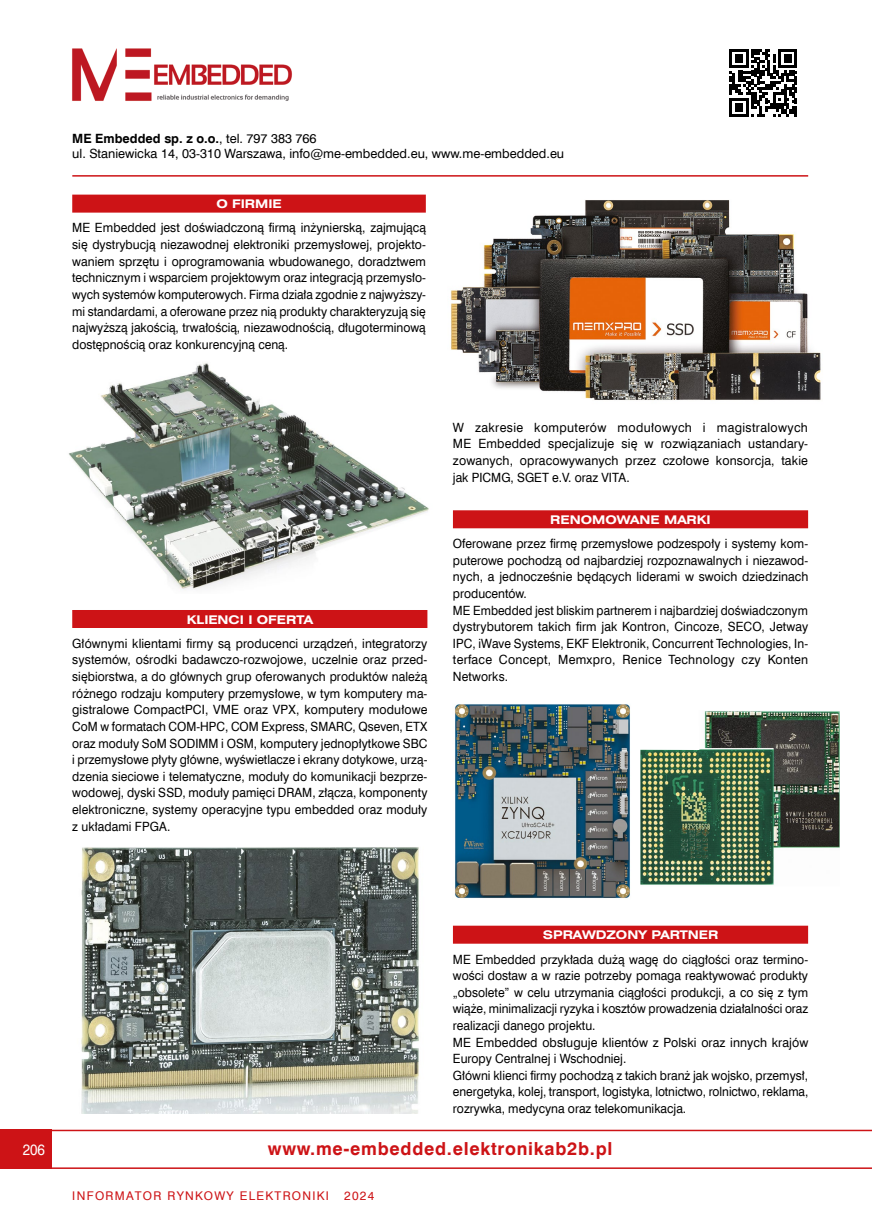
<style>
.page{position:relative;width:872px;height:1225px;background:#fff}
.page>*{position:absolute;margin:0;border:0;box-sizing:border-box;transform-origin:0 0}
.t1{font:700 18px "Swis 721 EU";letter-spacing:.04em;color:#cd1316}
.t2{font:15px "Swis 721 EU";color:#fff;scale:.9 1}
.t3{font:12.75px/16.6px "Swis 721 EU";color:#000;text-align:justify;scale:.96 1}
.t4{font:12.75px/16.6px "Swis 721 EU";color:#000;scale:.95 1}
.t5{font:12.75px/16.6px "Swis 721 EU";color:#000}
.t6{font:700 12px "Swis 721 Ex EU";color:#fff}
.t7{font:12px "Swis 721 EU";letter-spacing:.11em;color:#cd1316}
.s1{font-weight:700}
</style>
<div class="page">
<div style="left:0;top:1129px;width:51px;height:40px;background:#cd1316"></div>
<hr style="left:72px;top:175px;width:736px;height:2px;background:#cd1316">
<hr style="left:51px;top:1129px;width:821px;height:2px;background:#cd1316">
<hr style="left:51px;top:1167px;width:821px;height:2px;background:#cd1316">
<div style="left:72px;top:195px;width:354px;height:18px;background:#cd1316"></div>
<div style="left:72px;top:610px;width:355px;height:18px;background:#cd1316"></div>
<div style="left:453px;top:510px;width:355px;height:18px;background:#cd1316"></div>
<div style="left:453px;top:925px;width:355px;height:18px;background:#cd1316"></div>
<svg style="left:729px;top:49px;width:68px;height:68px"></svg>
<img style="left:450px;top:200px;width:371px;height:200px">
<img style="left:72px;top:48px;width:220px;height:53px">
<img style="left:69px;top:363px;width:360px;height:227px">
<img style="left:81px;top:847px;width:338px;height:266px">
<img style="left:455px;top:704px;width:175px;height:195px">
<img style="left:640px;top:711px;width:199px;height:174px">
<p class="t5" style="left:72px;top:131px;width:493px;line-height:15px"><span class="s1">ME Embedded sp. z o.o.</span>, tel. 797 383 766<br>ul. Staniewicka 14, 03-310 Warszawa, info@me-embedded.eu, www.me-embedded.eu</p>
<p class="t6" style="left:216px;top:197px;width:67px">O FIRMIE</p>
<p class="t3" style="left:72px;top:220px;width:370px">ME Embedded jest doświadczoną firmą inżynierską, zajmującą się dystrybucją niezawodnej elektroniki przemysłowej, projekto&shy;waniem sprzętu i oprogramowania wbudowanego, doradztwem technicznym i wsparciem projektowym oraz integracją przemysło&shy;wych systemów komputerowych. Firma działa zgodnie z najwyższy&shy;mi standardami, a oferowane przez nią produkty charakteryzują się najwyższą jakością, trwałością, niezawodnością, długoterminową dostępnością oraz konkurencyjną ceną.</p>
<p class="t6" style="left:187px;top:612px;width:128px">KLIENCI I OFERTA</p>
<p class="t3" style="left:72px;top:635px;width:371px">Głównymi klientami firmy są producenci urządzeń, integratorzy systemów, ośrodki badawczo-rozwojowe, uczelnie oraz przed&shy;siębiorstwa, a do głównych grup oferowanych produktów należą różnego rodzaju komputery przemysłowe, w tym komputery ma&shy;gistralowe CompactPCI, VME oraz VPX, komputery modułowe CoM w formatach COM-HPC, COM Express, SMARC, Qseven, ETX oraz moduły SoM SODIMM i OSM, komputery jednopłytkowe SBC i przemysłowe płyty główne, wyświetlacze i ekrany dotykowe, urzą&shy;dzenia sieciowe i telematyczne, moduły do komunikacji bezprze&shy;wodowej, dyski SSD, moduły pamięci DRAM, złącza, komponenty elektroniczne, systemy operacyjne typu embedded oraz moduły z układami FPGA.</p>
<p class="t5" style="left:453px;top:419px;width:357px;text-align:justify">W zakresie komputerów modułowych i magistralowych ME Embedded specjalizuje się w rozwiązaniach ustandary&shy;zowanych, opracowywanych przez czołowe konsorcja, takie jak PICMG, SGET e.V. oraz VITA.</p>
<p class="t6" style="left:550px;top:512px;width:162px">RENOMOWANE MARKI</p>
<p class="t4" style="left:453px;top:536px;width:375px">Oferowane przez firmę przemysłowe podzespoły i systemy kom&shy;puterowe pochodzą od najbardziej rozpoznawalnych i niezawod&shy;nych, a jednocześnie będących liderami w swoich dziedzinach producentów.<br>ME Embedded jest bliskim partnerem i najbardziej doświadczonym dystrybutorem takich firm jak Kontron, Cincoze, SECO, Jetway IPC, iWave Systems, EKF Elektronik, Concurrent Technologies, In&shy;terface Concept, Memxpro, Renice Technology czy Konten Networks.</p>
<p class="t6" style="left:543px;top:928px;width:177px">SPRAWDZONY PARTNER</p>
<p class="t4" style="left:453px;top:951px;width:375px">ME Embedded przykłada dużą wagę do ciągłości oraz termino&shy;wości dostaw a w razie potrzeby pomaga reaktywować produkty „obsolete” w celu utrzymania ciągłości produkcji, a co się z tym wiąże, minimalizacji ryzyka i kosztów prowadzenia działalności oraz realizacji danego projektu.<br>ME Embedded obsługuje klientów z Polski oraz innych krajów Europy Centralnej i Wschodniej.<br>Główni klienci firmy pochodzą z takich branż jak wojsko, przemysł, energetyka, kolej, transport, logistyka, lotnictwo, rolnictwo, reklama, rozrywka, medycyna oraz telekomunikacja.</p>
<p class="t2" style="left:23px;top:1140px;width:26px">206</p>
<h1 class="t1" style="left:268px;top:1137px;width:346px">www.me-embedded.elektronikab2b.pl</h1>
<p class="t7" style="left:72px;top:1188px;width:258px">INFORMATOR RYNKOWY ELEKTRONIKI</p>
<p class="t7" style="left:344px;top:1188px;width:32px">2024</p>
</div>
